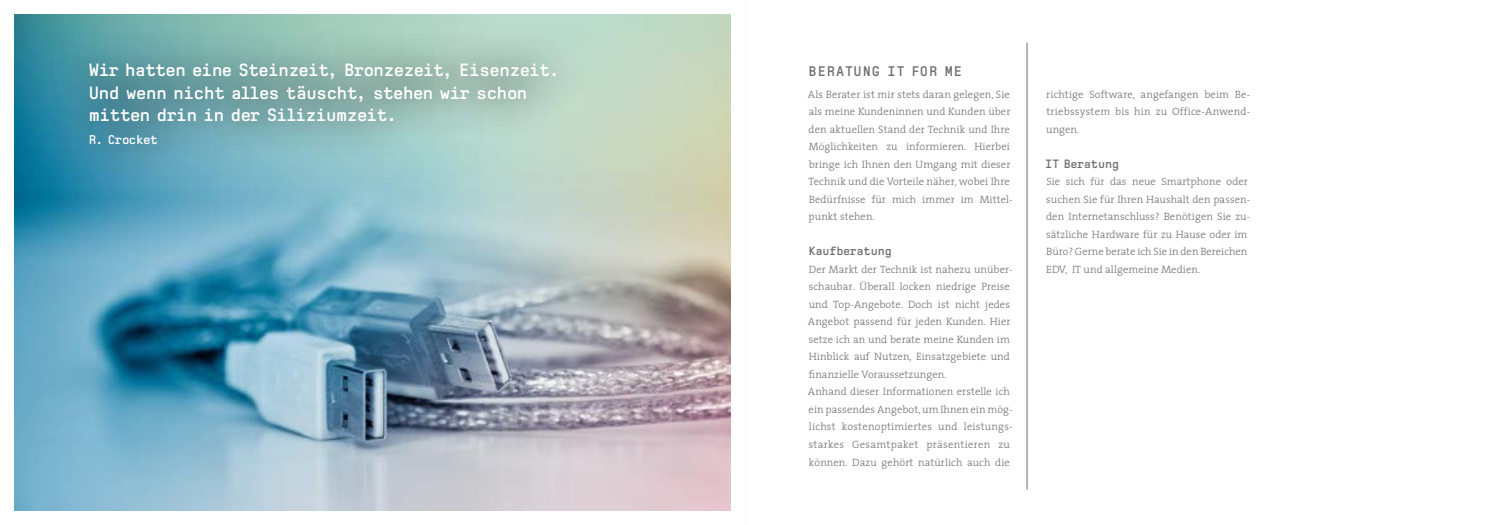
<style>
.page{position:relative;width:1489px;height:525px;background:#fff}
.page>*{position:absolute;margin:0;border:0;box-sizing:border-box;transform-origin:0 0}
.t1{font:700 17.5px/22.5px "Excellent Bold";letter-spacing:-.01em;color:#fff}
.t2{font:700 13.75px "Excellent Bold";letter-spacing:.07em;color:#6f6f6e}
.t3{font:700 12.5px "Excellent Bold";letter-spacing:-.01em;color:#fff}
.t4{font:700 11.88px "Excellent Bold";letter-spacing:.01em;color:#6f6f6e}
.t5{font:300 10.62px/17.5px "The Serif";letter-spacing:.01em;color:#6f6f6e}
</style>
<div class="page">
<img style="left:14px;top:14px;width:716px;height:496px">
<svg style="left:51px;top:28px;width:534px;height:155px;background:#85b5b5"></svg>
<hr style="left:1026px;top:43px;width:1px;height:446px;background:#6f6f6e">
<h1 class="t1" style="left:89px;top:59px;width:472px">Wir hatten eine Steinzeit, Bronzezeit, Eisenzeit.<br>Und wenn nicht alles täuscht, stehen wir schon mitten drin in der Siliziumzeit.</h1>
<p class="t3" style="left:89px;top:132px;width:70px">R. Crocket</p>
<p class="t2" style="left:808px;top:64px;width:155px">BERATUNG IT FOR ME</p>
<p class="t5" style="left:808px;top:85px;width:206px">Als Berater ist mir stets daran gelegen, Sie als meine Kundeninnen und Kunden über den aktuellen Stand der Technik und Ihre Möglichkeiten zu informieren. Hierbei bringe ich Ihnen den Umgang mit dieser Technik und die Vorteile näher, wobei Ihre Bedürfnisse für mich immer im Mittel&shy;punkt stehen.</p>
<p class="t4" style="left:808px;top:244px;width:85px">Kaufberatung</p>
<p class="t5" style="left:808px;top:260px;width:206px">Der Markt der Technik ist nahezu unüber&shy;schaubar. Überall locken niedrige Preise und Top-Angebote. Doch ist nicht jedes Angebot passend für jeden Kunden. Hier setze ich an und berate meine Kunden im Hinblick auf Nutzen, Einsatzgebiete und finanzielle Voraussetzungen.<br>Anhand dieser Informationen erstelle ich ein passendes Angebot, um Ihnen ein mög&shy;lichst kostenoptimiertes und leistungs&shy;starkes Gesamtpaket präsentieren zu können. Dazu gehört natürlich auch die</p>
<p class="t5" style="left:1046px;top:85px;width:205px;text-align:justify">richtige Software, angefangen beim Be&shy;triebssystem bis hin zu Office-Anwend&shy;ungen.</p>
<p class="t4" style="left:1045px;top:157px;width:76px">IT Beratung</p>
<p class="t5" style="left:1046px;top:172px;width:206px">Sie sich für das neue Smartphone oder suchen Sie für Ihren Haushalt den passen&shy;den Internetanschluss? Benötigen Sie zu&shy;sätzliche Hardware für zu Hause oder im Büro? Gerne berate ich Sie in den Bereichen EDV, IT und allgemeine Medien.</p>
</div>
